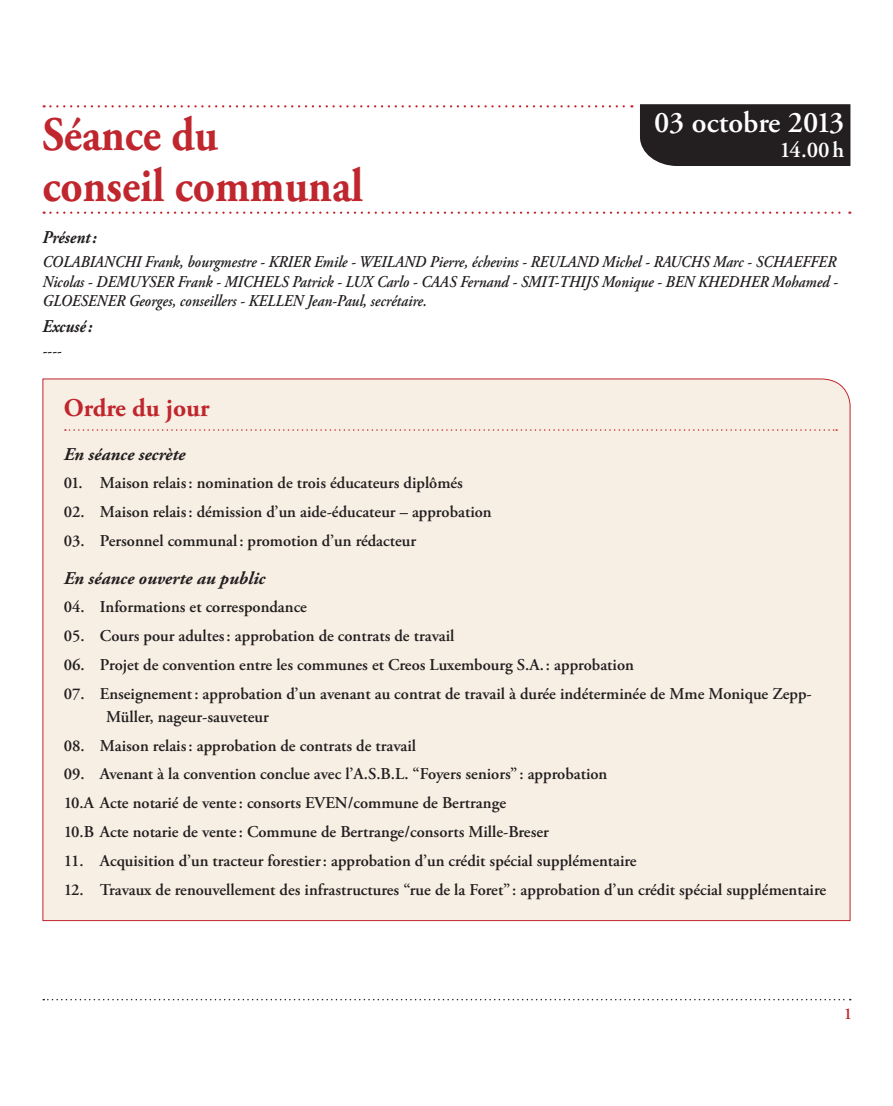
<style>
.page{position:relative;width:893px;height:1106px;background:#fff}
.page>*{position:absolute;margin:0;border:0;box-sizing:border-box;transform-origin:0 0}
.t1{font:700 48px/51px "Adobe Garamond Pro";color:#c0262d;scale:.9 1}
.t2{font:600 30px "Adobe Garamond Pro";color:#fff}
.t3{font:700 25.5px "Adobe Garamond Pro";color:#c0262d}
.t4{font:600 22.5px "Adobe Garamond Pro";color:#fff}
.t5{font:italic 700 18px "Adobe Garamond Pro";color:#231f20}
.t6{font:italic 700 18px "Adobe Garamond Pro";color:#231f20;scale:.9 1}
.t7{font:600 16.5px/22.5px "Adobe Garamond Pro";color:#231f20}
.t8{font:italic 600 16.5px/19.8px "Adobe Garamond Pro";color:#231f20;scale:.9 1}
._01-Ss_titre_noir{font:600 16.5px "Adobe Garamond Pro";color:#c0262d}
</style>
<div class="page">
<svg style="left:43px;top:998px;width:808px;height:2px"></svg>
<div style="left:640px;top:104px;width:210px;height:62px;background:#231f20"></div>
<div style="left:42px;top:378px;width:809px;height:543px;background:#f7efe4"></div>
<svg style="left:44px;top:211px;width:806px;height:3px"></svg>
<svg style="left:44px;top:105px;width:588px;height:2px"></svg>
<svg style="left:65px;top:429px;width:772px;height:2px;background:#eccac2"></svg>
<p class="t2" style="left:654px;top:106px;width:192px">03 octobre 2013</p>
<p class="t4" style="left:779px;top:137px;width:66px">14.00h</p>
<p class="t1" style="left:43px;top:110px;width:358px">Séance du<br>conseil communal</p>
<p class="t6" style="left:43px;top:227px;width:62px">Présent:</p>
<p class="t8" style="left:43px;top:252px;width:885px">COLABIANCHI Frank, bourgmestre - KRIER Emile - WEILAND Pierre, échevins - REULAND Michel - RAUCHS Marc - SCHAEFFER<br>Nicolas - DEMUYSER Frank - MICHELS Patrick - LUX Carlo - CAAS Fernand - SMIT-THIJS Monique - BEN KHEDHER Mohamed -<br>GLOESENER Georges, conseillers - KELLEN Jean-Paul, secrétaire.</p>
<p class="t6" style="left:43px;top:316px;width:57px">Excusé :</p>
<p class="t8" style="left:43px;top:342px;width:23px">----</p>
<p class="t3" style="left:64px;top:393px;width:147px">Ordre du jour</p>
<p class="t5" style="left:64px;top:443px;width:123px">En séance secrète</p>
<p class="t7" style="left:64px;top:472px;width:401px">01. Maison relais: nomination de trois éducateurs diplômés</p>
<p class="t7" style="left:64px;top:501px;width:429px">02. Maison relais: démission d’un aide-éducateur – approbation</p>
<p class="t7" style="left:64px;top:530px;width:354px">03. Personnel communal: promotion d’un rédacteur</p>
<p class="t5" style="left:64px;top:567px;width:203px">En séance ouverte au public</p>
<p class="t7" style="left:64px;top:596px;width:245px">04. Informations et correspondance</p>
<p class="t7" style="left:64px;top:625px;width:392px">05. Cours pour adultes: approbation de contrats de travail</p>
<p class="t7" style="left:64px;top:654px;width:572px">06. Projet de convention entre les communes et Creos Luxembourg S.A.: approbation</p>
<p class="t7" style="left:106px;top:683px;width:707px;text-indent:-43px">07. Enseignement: approbation d’un avenant au contrat de travail à durée indéterminée de Mme Monique Zepp-<br>Müller, nageur-sauveteur</p>
<p class="t7" style="left:64px;top:734px;width:354px">08. Maison relais: approbation de contrats de travail</p>
<p class="t7" style="left:64px;top:763px;width:545px">09. Avenant à la convention conclue avec l’A.S.B.L. “Foyers seniors” : approbation</p>
<p class="t7" style="left:64px;top:792px;width:444px">10.A Acte notarié de vente : consorts EVEN/commune de Bertrange</p>
<p class="t7" style="left:64px;top:821px;width:487px">10.B Acte notarie de vente : Commune de Bertrange/consorts Mille-Breser</p>
<p class="t7" style="left:64px;top:849px;width:574px">11. Acquisition d’un tracteur forestier: approbation d’un crédit spécial supplémentaire</p>
<p class="t7" style="left:64px;top:878px;width:764px">12. Travaux de renouvellement des infrastructures “rue de la Foret” : approbation d’un crédit spécial supplémentaire</p>
<p class="_01-Ss_titre_noir" style="left:844px;top:1004px;width:10px">1</p>
</div>
